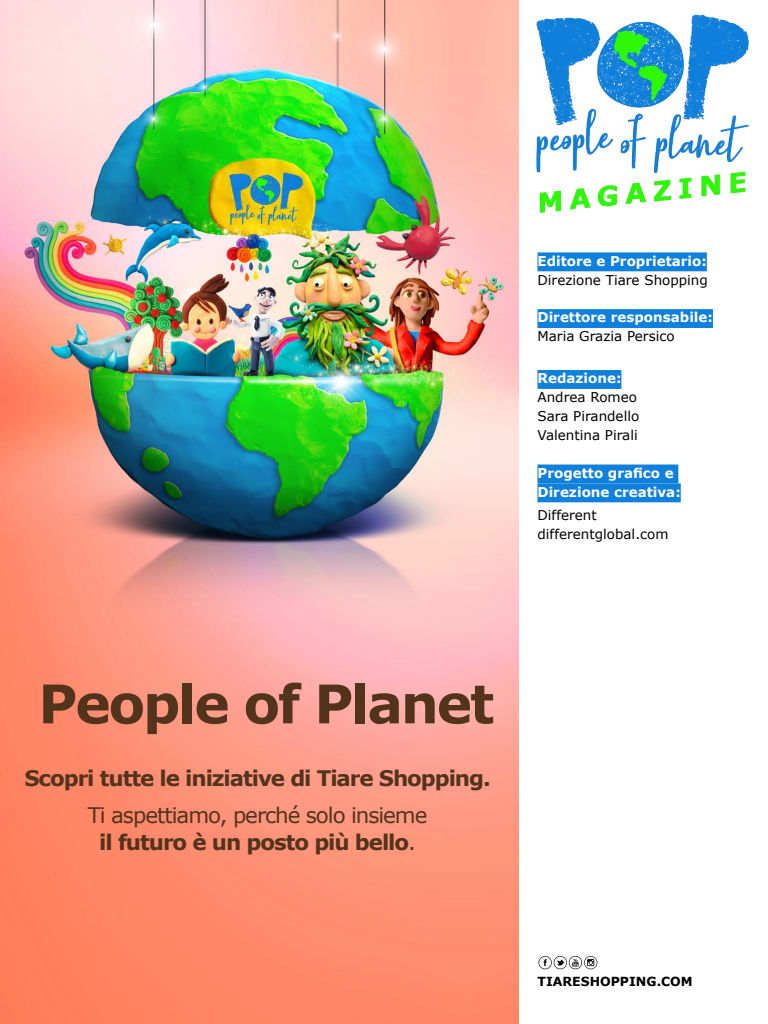
<style>
.page{position:relative;width:768px;height:1024px;background:#fff}
.page>*{position:absolute;margin:0;border:0;box-sizing:border-box;transform-origin:0 0}
.t1{font:700 53.35px "Verdana";letter-spacing:-.04em;color:#52341d}
.t2{font:21.45px/26.4px "Verdana";letter-spacing:-.05em;color:#52341d;text-align:center}
.t3{font:700 21.45px "Verdana";letter-spacing:-.05em;color:#52341d}
.t4{font:13.5px/18.9px "Verdana";color:#000}
.t5{font:700 13.5px/18.9px "Verdana";color:#fff}
.t6{font:700 12.5px "Verdana";color:#000}
.s1{font-weight:700}
</style>
<div class="page">
<img style="left:0;top:0;width:518px;height:1024px">
<img style="left:518px;top:0;width:231px;height:1021px">
<div style="left:538px;top:252px;width:169px;height:19px;background:#0f80db"></div>
<div style="left:538px;top:309px;width:175px;height:19px;background:#0f80db"></div>
<div style="left:538px;top:370px;width:83px;height:19px;background:#0f80db"></div>
<div style="left:538px;top:465px;width:140px;height:18px;background:#0f80db"></div>
<div style="left:538px;top:483px;width:143px;height:19px;background:#0f80db"></div>
<svg style="left:539px;top:956px;width:58px;height:13px"></svg>
<p class="t5" style="left:538px;top:251px;width:171px">Editore e Proprietario:</p>
<p class="t4" style="left:538px;top:270px;width:172px">Direzione Tiare Shopping</p>
<p class="t5" style="left:538px;top:308px;width:177px">Direttore responsabile:</p>
<p class="t4" style="left:538px;top:327px;width:139px">Maria Grazia Persico</p>
<p class="t5" style="left:538px;top:369px;width:85px">Redazione:</p>
<p class="t4" style="left:538px;top:388px;width:103px">Andrea Romeo<br>Sara Pirandello<br>Valentina Pirali</p>
<p class="t5" style="left:538px;top:464px;width:145px">Progetto grafico e<br>Direzione creativa:</p>
<p class="t4" style="left:538px;top:506px;width:133px">Different differentglobal.com</p>
<h1 class="t1" style="left:38px;top:669px;width:458px">People of Planet</h1>
<h2 class="t3" style="left:25px;top:764px;width:468px">Scopri tutte le iniziative di Tiare Shopping.</h2>
<h2 class="t2" style="left:88px;top:802px;width:341px">Ti aspettiamo, perché solo insieme <span class="s1">il futuro è un posto più bello</span>.</h2>
<p class="t6" style="left:538px;top:974px;width:157px">TIARESHOPPING.COM</p>
</div>
